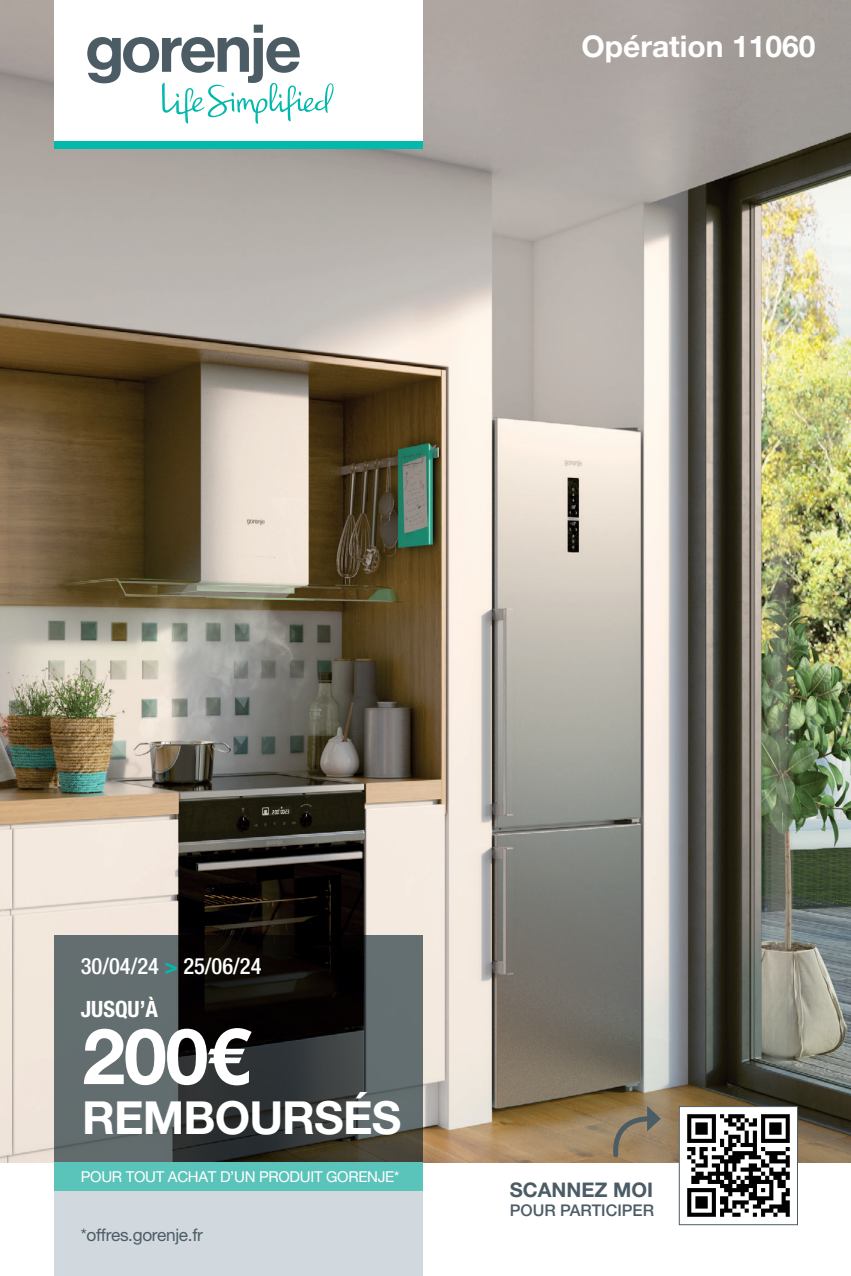
<style>
.page{position:relative;width:851px;height:1276px;background:#fff}
.page>*{position:absolute;margin:0;border:0;box-sizing:border-box;transform-origin:0 0}
.t1{font:700 77.5px "Helvetica Neue LT Pro";color:#fff}
.t2{font:700 45.75px "Helvetica Neue LT Pro";letter-spacing:-.02em;color:#fff}
.t3{font:700 30px "Helvetica Neue LT Pro";color:#fff}
.t4{font:500 condensed 22.5px "Helvetica Neue LT Pro";color:#fff}
.t5{font:700 condensed 22.5px "Helvetica Neue LT Pro";color:#fff}
.t6{font:700 20.25px "Helvetica Neue LT Pro";color:#4c5c65}
.t7{font:17.25px "Helvetica Neue LT Pro";letter-spacing:-.02em;color:#4c5c65}
.t8{font:500 16px "Helvetica Neue LT Pro";color:#4c5c65}
.t9{font:15px "Helvetica Neue LT Pro";letter-spacing:-.02em;color:#fff}
.s1{font-weight:700;color:#03b9ac}
</style>
<div class="page">
<img style="left:0;top:0;width:850px;height:1162px">
<div style="left:54px;top:1191px;width:368px;height:85px;background:#d2d9de"></div>
<div style="left:54px;top:0;width:368px;height:149px;background:#fff"></div>
<div style="left:54px;top:142px;width:368px;height:7px;background:#03b9ac"></div>
<svg style="left:87px;top:25px;width:247px;height:99px"></svg>
<svg style="left:54px;top:935px;width:368px;height:227px;background:#3f4444"></svg>
<div style="left:54px;top:1162px;width:368px;height:29px;background:#5bc4ba"></div>
<img style="left:681px;top:1108px;width:114px;height:109px">
<div style="left:679px;top:1106px;width:118px;height:119px;border:1px solid #4c5c65"></div>
<svg style="left:610px;top:1106px;width:50px;height:54px;background:#8e7e64"></svg>
<p class="t3" style="left:581px;top:28px;width:235px">Opération 11060</p>
<p class="t4" style="left:81px;top:953px;width:182px">30/04/24 <span class="s1">&gt;</span> 25/06/24</p>
<p class="t5" style="left:81px;top:995px;width:79px">JUSQU’À</p>
<p class="t1" style="left:82px;top:1008px;width:169px">200€</p>
<p class="t2" style="left:82px;top:1089px;width:320px">REMBOURSÉS</p>
<p class="t9" style="left:81px;top:1167px;width:320px">POUR TOUT ACHAT D’UN PRODUIT GORENJE*</p>
<p class="t7" style="left:81px;top:1225px;width:123px">*offres.gorenje.fr</p>
<p class="t6" style="left:509px;top:1177px;width:145px">SCANNEZ MOI</p>
<p class="t8" style="left:509px;top:1200px;width:146px">POUR PARTICIPER</p>
</div>
